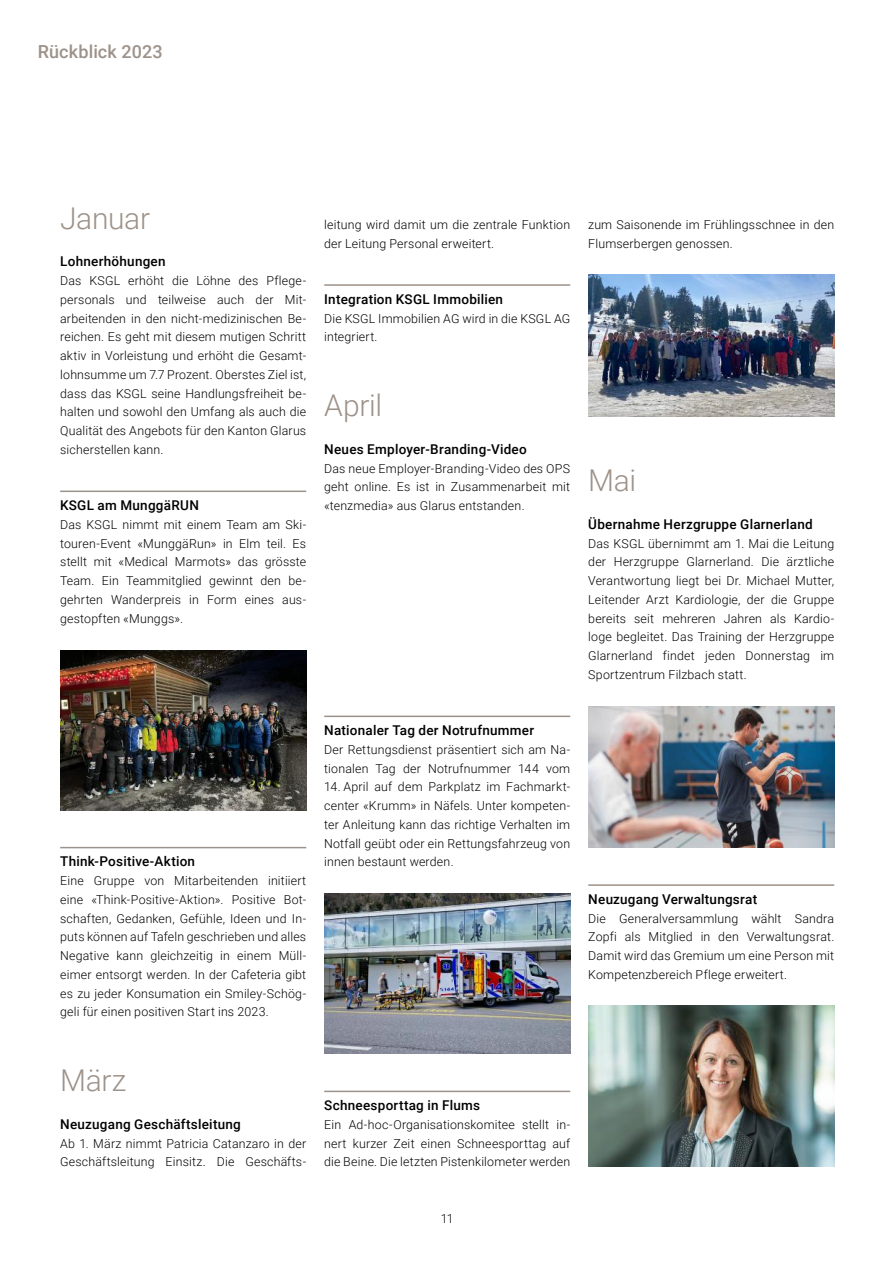
<style>
.page{position:relative;width:893px;height:1263px;background:#fff}
.page>*{position:absolute;margin:0;border:0;box-sizing:border-box;transform-origin:0 0}
.t1{font:300 30px "Roboto";letter-spacing:-.01em;color:#9d9289}
.t2{font:500 18px "Roboto";letter-spacing:.01em;color:#9d9289}
.t3{font:500 13.5px "Roboto";letter-spacing:.02em;color:#000}
.t4{font:300 12.3px/18.8px "Roboto";letter-spacing:.015em;color:#000;text-align:justify}
</style>
<div class="page">
<hr style="left:60px;top:491px;width:246px;height:1px;background:#9d9289">
<hr style="left:60px;top:847px;width:246px;height:1px;background:#9d9289">
<img style="left:60px;top:650px;width:246px;height:160px">
<hr style="left:324px;top:284px;width:246px;height:2px;background:#9d9289">
<hr style="left:324px;top:716px;width:246px;height:1px;background:#9d9289">
<hr style="left:324px;top:1091px;width:246px;height:1px;background:#9d9289">
<img style="left:324px;top:893px;width:246px;height:161px">
<hr style="left:588px;top:884px;width:246px;height:2px;background:#9d9289">
<img style="left:588px;top:706px;width:246px;height:142px">
<img style="left:588px;top:1005px;width:246px;height:161px">
<img style="left:588px;top:275px;width:246px;height:141px">
<h2 class="t2" style="left:38px;top:39px;width:127px">Rückblick 2023</h2>
<h1 class="t1" style="left:60px;top:197px;width:91px">Januar</h1>
<p class="t3" style="left:60px;top:252px;width:107px">Lohnerhöhungen</p>
<p class="t4" style="left:60px;top:271px;width:248px">Das KSGL erhöht die Löhne des Pflege&shy;personals und teilweise auch der Mit&shy;arbeitenden in den nicht-medizinischen Be&shy;reichen. Es geht mit diesem mutigen Schritt aktiv in Vorleistung und erhöht die Gesamt&shy;lohnsumme um 7.7 Prozent. Oberstes Ziel ist, dass das KSGL seine Handlungsfreiheit be&shy;halten und sowohl den Umfang als auch die Qualität des Angebots für den Kanton Glarus sicherstellen kann.</p>
<p class="t3" style="left:60px;top:496px;width:140px">KSGL am MunggäRUN</p>
<p class="t4" style="left:60px;top:515px;width:248px">Das KSGL nimmt mit einem Team am Ski&shy;touren-Event «MunggäRun» in Elm teil. Es stellt mit «Medical Marmots» das grösste Team. Ein Teammitglied gewinnt den be&shy;gehrten Wanderpreis in Form eines aus&shy;gestopften «Munggs».</p>
<p class="t4" style="left:324px;top:215px;width:247px">leitung wird damit um die zentrale Funktion der Leitung Personal erweitert.</p>
<p class="t3" style="left:324px;top:289px;width:180px">Integration KSGL Immobilien</p>
<p class="t4" style="left:324px;top:308px;width:248px">Die KSGL Immobilien AG wird in die KSGL AG integriert.</p>
<h1 class="t1" style="left:324px;top:385px;width:59px">April</h1>
<p class="t3" style="left:324px;top:439px;width:204px">Neues Employer-Branding-Video</p>
<p class="t4" style="left:324px;top:458px;width:247px">Das neue Employer-Branding-Video des OPS geht online. Es ist in Zusammenarbeit mit «tenzmedia» aus Glarus entstanden.</p>
<p class="t3" style="left:60px;top:852px;width:136px">Think-Positive-Aktion</p>
<p class="t4" style="left:60px;top:871px;width:248px">Eine Gruppe von Mitarbeitenden initiiert eine «Think-Positive-Aktion». Positive Bot&shy;schaften, Gedanken, Gefühle, Ideen und In&shy;puts können auf Tafeln geschrieben und alles Negative kann gleichzeitig in einem Müll&shy;eimer entsorgt werden. In der Cafeteria gibt es zu jeder Konsumation ein Smiley-Schög&shy;geli für einen positiven Start ins 2023.</p>
<p class="t3" style="left:324px;top:721px;width:211px">Nationaler Tag der Notrufnummer</p>
<p class="t4" style="left:324px;top:740px;width:248px">Der Rettungsdienst präsentiert sich am Na&shy;tionalen Tag der Notrufnummer 144 vom</p>
<p class="t4" style="left:324px;top:777px;width:248px">14. April auf dem Parkplatz im Fachmarkt&shy;center «Krumm» in Näfels. Unter kompeten&shy;ter Anleitung kann das richtige Verhalten im Notfall geübt oder ein Rettungsfahrzeug von innen bestaunt werden.</p>
<p class="t4" style="left:588px;top:215px;width:247px">zum Saisonende im Frühlingsschnee in den<br>Flumserbergen genossen.</p>
<h1 class="t1" style="left:588px;top:460px;width:49px">Mai</h1>
<p class="t3" style="left:588px;top:514px;width:226px">Übernahme Herzgruppe Glarnerland</p>
<p class="t4" style="left:588px;top:533px;width:248px">Das KSGL übernimmt am 1. Mai die Leitung der Herzgruppe Glarnerland. Die ärztliche Verantwortung liegt bei Dr. Michael Mutter, Leitender Arzt Kardiologie, der die Gruppe bereits seit mehreren Jahren als Kardio&shy;loge begleitet. Das Training der Herzgruppe Glarnerland findet jeden Donnerstag im Sportzentrum Filzbach statt.</p>
<p class="t3" style="left:588px;top:889px;width:170px">Neuzugang Verwaltungsrat</p>
<p class="t4" style="left:588px;top:908px;width:248px">Die Generalversammlung wählt Sandra Zopfi als Mitglied in den Verwaltungsrat.<br>Damit wird das Gremium um eine Person mit Kompetenzbereich Pflege erweitert.</p>
<h1 class="t1" style="left:60px;top:1060px;width:68px">März</h1>
<p class="t3" style="left:60px;top:1114px;width:182px">Neuzugang Geschäftsleitung</p>
<p class="t4" style="left:60px;top:1133px;width:248px">Ab 1. März nimmt Patricia Catanzaro in der<br>Geschäftsleitung Einsitz. Die Geschäfts-</p>
<p class="t3" style="left:324px;top:1096px;width:157px">Schneesporttag in Flums</p>
<p class="t4" style="left:324px;top:1115px;width:248px">Ein Ad-hoc-Organisationskomitee stellt in&shy;nert kurzer Zeit einen Schneesporttag auf die Beine. Die letzten Pistenkilometer werden</p>
<p class="t4" style="left:441px;top:1208px;width:14px">11</p>
</div>
